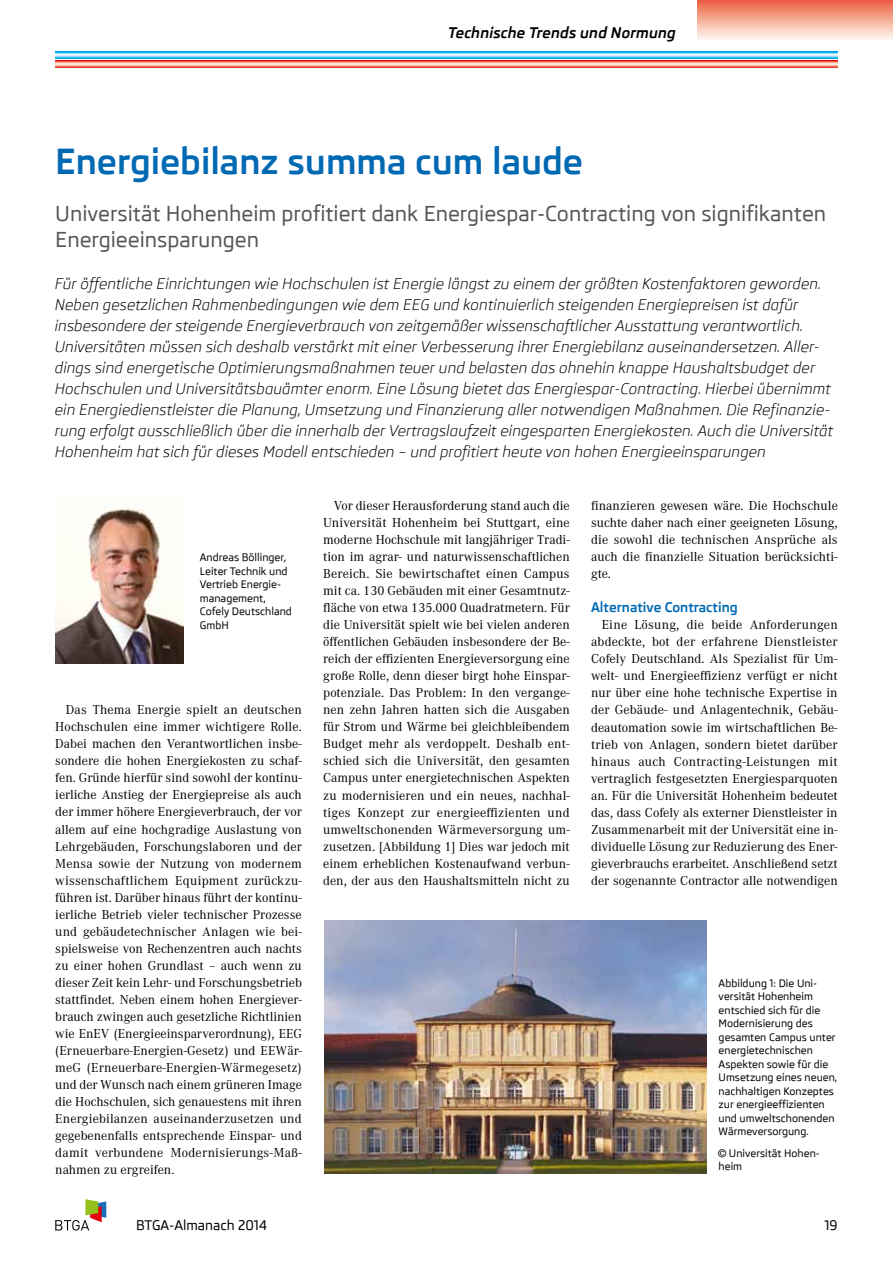
<style>
.page{position:relative;width:893px;height:1263px;background:#fff}
.page>*{position:absolute;margin:0;border:0;box-sizing:border-box;transform-origin:0 0}
.t1{font:700 35.25px "Skoda Pro";color:#0069b4}
.t2{font:500 21px/25.5px "Skoda Pro";color:#565656}
.t3{font:italic 15px/21px "Skoda Pro";color:#000}
.t4{font:italic 700 15px "Skoda Pro";letter-spacing:.005em;color:#000}
.t5{font:13.5px/17px "Corporate A";color:#000;text-align:justify}
.t6{font:700 13.5px "Skoda Pro";color:#0069b4}
.t7{font:500 13.5px "Skoda Pro";color:#000}
.t8{font:500 10.5px/13.5px "Skoda Pro";color:#000}
.s1{font-family:"Helvetica";font-weight:400}
</style>
<div class="page">
<div style="left:697px;top:0;width:196px;height:40px;background:linear-gradient(to bottom,#ec6040,#fff6ed)"></div>
<svg style="left:55px;top:60px;width:783px;height:7px;background:#f29284"></svg>
<svg style="left:55px;top:51px;width:783px;height:7px;background:#75d0f4"></svg>
<svg style="left:55px;top:1199px;width:51px;height:31px"></svg>
<img style="left:324px;top:921px;width:383px;height:253px">
<img style="left:56px;top:507px;width:127px;height:156px">
<p class="t4" style="left:448px;top:23px;width:229px">Technische Trends und Normung</p>
<h1 class="t1" style="left:55px;top:141px;width:529px">Energiebilanz summa cum laude</h1>
<h2 class="t2" style="left:55px;top:201px;width:772px">Universität Hohenheim profitiert dank Energiespar-Contracting von signifikanten<br>Energieeinsparungen</h2>
<p class="t3" style="left:55px;top:273px;width:780px">Für öffentliche Einrichtungen wie Hochschulen ist Energie längst zu einem der größten Kostenfaktoren geworden.<br>Neben gesetzlichen Rahmenbedingungen wie dem EEG und kontinuierlich steigenden Energiepreisen ist dafür insbesondere der steigende Energieverbrauch von zeitgemäßer wissenschaftlicher Ausstattung verantwortlich.<br>Universitäten müssen sich deshalb verstärkt mit einer Verbesserung ihrer Energiebilanz auseinandersetzen. Aller&shy;dings sind energetische Optimierungsmaßnahmen teuer und belasten das ohnehin knappe Haushaltsbudget der Hochschulen und Universitätsbauämter enorm. Eine Lösung bietet das Energiespar-Contracting. Hierbei übernimmt ein Energiedienstleister die Planung, Umsetzung und Finanzierung aller notwendigen Maßnahmen. Die Refinanzie&shy;rung erfolgt ausschließlich über die innerhalb der Vertragslaufzeit eingesparten Energiekosten. Auch die Universität Hohenheim hat sich für dieses Modell entschieden – und profitiert heute von hohen Energieeinsparungen</p>
<p class="t8" style="left:200px;top:551px;width:94px">Andreas Böllinger,<br>Leiter Technik und<br>Vertrieb Energie&shy;management,<br>Cofely Deutschland<br>GmbH</p>
<p class="t5" style="left:55px;top:702px;width:248px;text-indent:11px">Das Thema Energie spielt an deutschen Hochschulen eine immer wichtigere Rolle.<br>Dabei machen den Verantwortlichen insbe&shy;sondere die hohen Energiekosten zu schaf&shy;fen. Gründe hierfür sind sowohl der kontinu&shy;ierliche Anstieg der Energiepreise als auch der immer höhere Energieverbrauch, der vor allem auf eine hochgradige Auslastung von Lehrgebäuden, Forschungslaboren und der Mensa sowie der Nutzung von modernem wissenschaftlichem Equipment zurückzu&shy;führen ist. Darüber hinaus führt der kontinu&shy;ierliche Betrieb vieler technischer Prozesse und gebäudetechnischer Anlagen wie bei&shy;spielsweise von Rechenzentren auch nachts zu einer hohen Grundlast – auch wenn zu dieser Zeit kein Lehr- und Forschungsbetrieb stattfindet. Neben einem hohen Energiever&shy;brauch zwingen auch gesetzliche Richtlinien wie EnEV (Energieeinsparverordnung), EEG (Erneuerbare-Energien-Gesetz) und EEWär&shy;meG (Erneuerbare-Energien-Wärmegesetz) und der Wunsch nach einem grüneren Image die Hochschulen, sich genauestens mit ihren Energiebilanzen auseinanderzusetzen und gegebenenfalls entsprechende Einspar- und damit verbundene Modernisierungs-Maß&shy;nahmen zu ergreifen.</p>
<p class="t5" style="left:323px;top:498px;width:248px;text-indent:11px">Vor dieser Herausforderung stand auch die Universität Hohenheim bei Stuttgart, eine moderne Hochschule mit langjähriger Tradi&shy;tion im agrar- und naturwissenschaftlichen Bereich. Sie bewirtschaftet einen Campus mit ca. 130 Gebäuden mit einer Gesamtnutz&shy;fläche von etwa 135.000 Quadratmetern. Für die Universität spielt wie bei vielen anderen öffentlichen Gebäuden insbesondere der Be&shy;reich der effizienten Energieversorgung eine große Rolle, denn dieser birgt hohe Einspar&shy;potenziale. Das Problem: In den vergange&shy;nen zehn Jahren hatten sich die Ausgaben für Strom und Wärme bei gleichbleibendem Budget mehr als verdoppelt. Deshalb ent&shy;schied sich die Universität, den gesamten Campus unter energietechnischen Aspekten zu modernisieren und ein neues, nachhal&shy;tiges Konzept zur energieeffizienten und umweltschonenden Wärmeversorgung um&shy;zusetzen. [Abbildung 1] Dies war jedoch mit einem erheblichen Kostenaufwand verbun&shy;den, der aus den Haushaltsmitteln nicht zu</p>
<p class="t5" style="left:591px;top:498px;width:248px">finanzieren gewesen wäre. Die Hochschule suchte daher nach einer geeigneten Lösung, die sowohl die technischen Ansprüche als auch die finanzielle Situation berücksichti&shy;gte.</p>
<p class="t6" style="left:591px;top:600px;width:148px">Alternative Contracting</p>
<p class="t5" style="left:591px;top:617px;width:248px;text-indent:11px">Eine Lösung, die beide Anforderungen abdeckte, bot der erfahrene Dienstleister Cofely Deutschland. Als Spezialist für Um&shy;welt- und Energieeffizienz verfügt er nicht nur über eine hohe technische Expertise in der Gebäude- und Anlagentechnik, Gebäu&shy;deautomation sowie im wirtschaftlichen Be&shy;trieb von Anlagen, sondern bietet darüber hinaus auch Contracting-Leistungen mit vertraglich festgesetzten Energiesparquoten an. Für die Universität Hohenheim bedeutet das, dass Cofely als externer Dienstleister in Zusammenarbeit mit der Universität eine in&shy;dividuelle Lösung zur Reduzierung des Ener&shy;gieverbrauchs erarbeitet. Anschließend setzt der sogenannte Contractor alle notwendigen</p>
<p class="t8" style="left:719px;top:976px;width:120px">Abbildung 1: Die Uni&shy;versität Hohenheim entschied sich für die<br>Modernisierung des gesamten Campus unter energietechnischen<br>Aspekten sowie für die<br>Umsetzung eines neuen, nachhaltigen Konzeptes zur energieeffizienten und umweltschonenden<br>Wärmeversorgung.</p>
<p class="t8" style="left:719px;top:1146px;width:103px"><span class="s1">©</span> Universität Hohen&shy;heim</p>
<p class="t7" style="left:136px;top:1217px;width:132px">BTGA-Almanach 2014</p>
<p class="t7" style="left:824px;top:1217px;width:15px">19</p>
</div>
